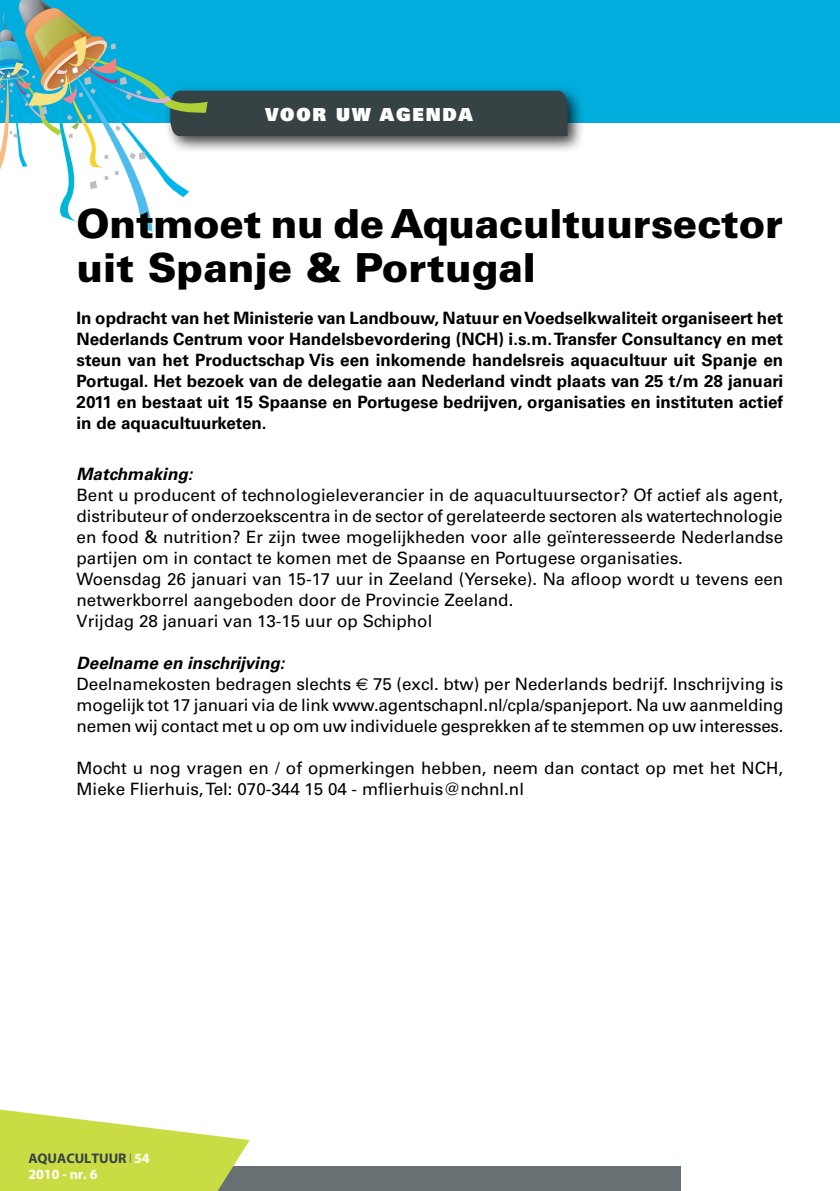
<style>
.page{position:relative;width:840px;height:1191px;background:#fff}
.page>*{position:absolute;margin:0;border:0;box-sizing:border-box;transform-origin:0 0}
.t1{font:900 40px/44px "Univers";letter-spacing:-.01em;color:#000}
.t2{font:900 18px "Univers";letter-spacing:.1em;color:#fff}
.t3{font:17px/21px "Univers";color:#000}
.t4{font:700 17px/21px "Univers";color:#000;text-align:justify}
.t5{font:italic 700 17px "Univers";color:#000}
.t6{font:700 14px/16px "Myriad";color:#364244}
.s1{font-weight:700;font-style:italic}
.s2{font-family:"Euro Sans"}
.s3{color:#77787b}
.s4{color:#fff}
</style>
<div class="page">
<div style="left:0;top:1166px;width:680px;height:25px;background:#677174"></div>
<svg style="left:0;top:1109px;width:249px;height:82px"></svg>
<div style="left:0;top:0;width:839px;height:123px;background:#00addc"></div>
<div style="left:164px;top:84px;width:421px;height:70px;background:#000;opacity:.75"></div>
<svg style="left:0;top:0;width:567px;height:232px"></svg>
<p class="t2" style="left:265px;top:102px;width:209px">VOOR UW AGENDA</p>
<h1 class="t1" style="left:76px;top:201px;width:707px">Ontmoet nu de Aquacultuursector uit Spanje &amp; Portugal</h1>
<p class="t4" style="left:76px;top:307px;width:707px">In opdracht van het Ministerie van Landbouw, Natuur en Voedselkwaliteit organiseert het Nederlands Centrum voor Handelsbevordering (NCH) i.s.m. Transfer Consultancy en met steun van het Productschap Vis een inkomende handelsreis aquacultuur uit Spanje en Portugal. Het bezoek van de delegatie aan Nederland vindt plaats van 25 t/m 28 januari 2011 en bestaat uit 15 Spaanse en Portugese bedrijven, organisaties en instituten actief in de aquacultuurketen.</p>
<p class="t5" style="left:76px;top:464px;width:117px">Matchmaking:</p>
<p class="t3" style="left:76px;top:484px;width:707px">Bent u producent of technologieleverancier in de aquacultuursector? Of actief als agent, distributeur of onderzoekscentra in de sector of gerelateerde sectoren als watertechnologie en food &amp; nutrition? Er zijn twee mogelijkheden voor alle geïnteresseerde Nederlandse partijen om in contact te komen met de Spaanse en Portugese organisaties.<br>Woensdag 26 januari van 15-17 uur in Zeeland (Yerseke). Na afloop wordt u tevens een netwerkborrel aangeboden door de Provincie Zeeland.<br>Vrijdag 28 januari van 13-15 uur op Schiphol</p>
<p class="t3" style="left:76px;top:652px;width:708px"><span class="s1">Deelname en inschrijving:<br></span>Deelnamekosten bedragen slechts <span class="s2">€</span> 75 (excl. btw) per Nederlands bedrijf. Inschrijving is mogelijk tot 17 januari via de link www.agentschapnl.nl/cpla/spanjeport. Na uw aanmelding nemen wij contact met u op om uw individuele gesprekken af te stemmen op uw interesses.</p>
<p class="t3" style="left:76px;top:757px;width:707px">Mocht u nog vragen en / of opmerkingen hebben, neem dan contact op met het NCH,<br>Mieke Flierhuis, Tel: 070-344 15 04 - mflierhuis@nchnl.nl</p>
<p class="t6" style="left:28px;top:1151px;width:123px">AQUACULTUUR <span class="s3">❘</span> <span class="s4">54<br>2010 - NR. 6</span></p>
</div>
